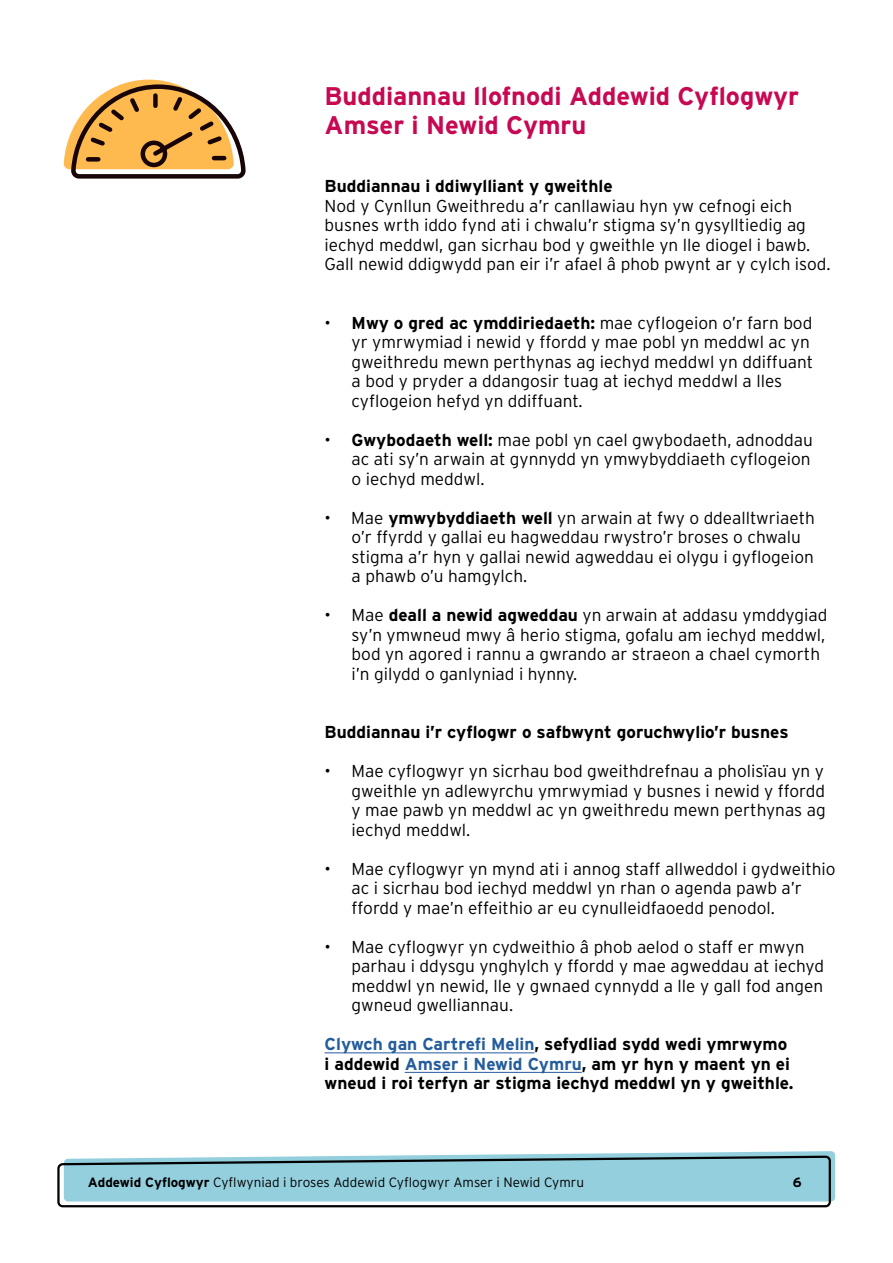
<style>
.page{position:relative;width:893px;height:1263px;background:#fff}
.page>*{position:absolute;margin:0;border:0;box-sizing:border-box;transform-origin:0 0}
.t1{font:700 25.5px/28.5px "Interstate";color:#c70852}
.t2{font:300 17.25px/19.5px "Interstate";color:#000}
.t3{font:700 17.25px/19.5px "Interstate";color:#000}
.t4{font:300 13.5px "Interstate";color:#000}
.t5{font:700 13.5px "Interstate";color:#000}
.s1{font-weight:700}
.s2{color:#245c9c}
</style>
<div class="page">
<svg style="left:57px;top:1151px;width:778px;height:57px;background:#97c5d0"></svg>
<svg style="left:64px;top:80px;width:182px;height:99px"></svg>
<hr style="left:325px;top:1052px;width:209px;height:1px;background:#245c9c">
<hr style="left:405px;top:1072px;width:177px;height:1px;background:#245c9c">
<h1 class="t1" style="left:325px;top:82px;width:476px">Buddiannau llofnodi Addewid Cyflogwyr<br>Amser i Newid Cymru</h1>
<p class="t3" style="left:325px;top:177px;width:290px">Buddiannau i ddiwylliant y gweithle</p>
<p class="t2" style="left:325px;top:196px;width:508px">Nod y Cynllun Gweithredu a’r canllawiau hyn yw cefnogi eich busnes wrth iddo fynd ati i chwalu’r stigma sy’n gysylltiedig ag iechyd meddwl, gan sicrhau bod y gweithle yn lle diogel i bawb.<br>Gall newid ddigwydd pan eir i’r afael â phob pwynt ar y cylch isod.</p>
<p class="t2" style="left:352px;top:313px;width:463px;text-indent:-27px">• <span class="s1">Mwy o gred ac ymddiriedaeth:</span> mae cyflogeion o’r farn bod yr ymrwymiad i newid y ffordd y mae pobl yn meddwl ac yn gweithredu mewn perthynas ag iechyd meddwl yn ddiffuant a bod y pryder a ddangosir tuag at iechyd meddwl a lles cyflogeion hefyd yn ddiffuant.</p>
<p class="t2" style="left:352px;top:430px;width:463px;text-indent:-27px">• <span class="s1">Gwybodaeth well:</span> mae pobl yn cael gwybodaeth, adnoddau ac ati sy’n arwain at gynnydd yn ymwybyddiaeth cyflogeion o iechyd meddwl.</p>
<p class="t2" style="left:352px;top:508px;width:465px;text-indent:-27px">• Mae <span class="s1">ymwybyddiaeth well</span> yn arwain at fwy o ddealltwriaeth o’r ffyrdd y gallai eu hagweddau rwystro’r broses o chwalu stigma a’r hyn y gallai newid agweddau ei olygu i gyflogeion a phawb o’u hamgylch.</p>
<p class="t2" style="left:352px;top:605px;width:477px;text-indent:-27px">• Mae <span class="s1">deall a newid agweddau</span> yn arwain at addasu ymddygiad sy’n ymwneud mwy â herio stigma, gofalu am iechyd meddwl, bod yn agored i rannu a gwrando ar straeon a chael cymorth i’n gilydd o ganlyniad i hynny.</p>
<p class="t3" style="left:325px;top:722px;width:465px">Buddiannau i’r cyflogwr o safbwynt goruchwylio’r busnes</p>
<p class="t2" style="left:352px;top:761px;width:476px;text-align:justify;text-indent:-27px">• Mae cyflogwyr yn sicrhau bod gweithdrefnau a pholisïau yn y gweithle yn adlewyrchu ymrwymiad y busnes i newid y ffordd y mae pawb yn meddwl ac yn gweithredu mewn perthynas ag iechyd meddwl.</p>
<p class="t2" style="left:352px;top:859px;width:486px;text-indent:-27px">• Mae cyflogwyr yn mynd ati i annog staff allweddol i gydweithio ac i sicrhau bod iechyd meddwl yn rhan o agenda pawb a’r ffordd y mae’n effeithio ar eu cynulleidfaoedd penodol.</p>
<p class="t2" style="left:352px;top:937px;width:474px;text-indent:-27px">• Mae cyflogwyr yn cydweithio â phob aelod o staff er mwyn parhau i ddysgu ynghylch y ffordd y mae agweddau at iechyd meddwl yn newid, lle y gwnaed cynnydd a lle y gall fod angen gwneud gwelliannau.</p>
<p class="t3" style="left:325px;top:1034px;width:470px"><span class="s2">Clywch gan Cartrefi Melin</span>, sefydliad sydd wedi ymrwymo i addewid <span class="s2">Amser i Newid Cymru</span>, am yr hyn y maent yn ei wneud i roi terfyn ar stigma iechyd meddwl yn y gweithle.</p>
<p class="t4" style="left:88px;top:1174px;width:498px"><span class="s1">Addewid Cyflogwyr</span> Cyflwyniad i broses Addewid Cyflogwyr Amser i Newid Cymru</p>
<p class="t5" style="left:793px;top:1175px;width:10px">6</p>
</div>
